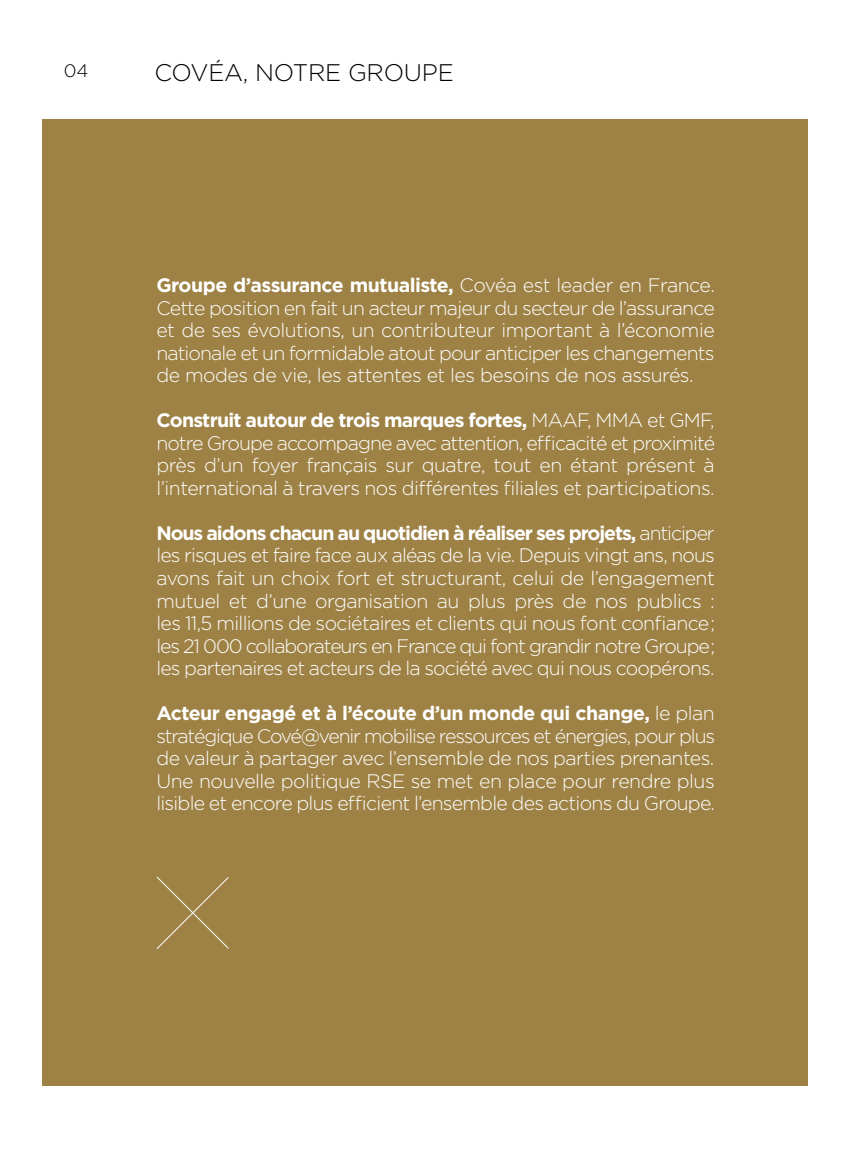
<style>
.page{position:relative;width:851px;height:1149px;background:#fff}
.page>*{position:absolute;margin:0;border:0;box-sizing:border-box;transform-origin:0 0}
.t1{font:300 24px "Gotham";letter-spacing:-.01em;color:#000}
.t2{font:300 19.5px/22.5px "Gotham";letter-spacing:-.04em;color:#fff;text-align:justify}
.t3{font:300 18px "Gotham";color:#000}
.s1{font-weight:700}
</style>
<div class="page">
<div style="left:43px;top:119px;width:765px;height:965px;background:#9e8245"></div>
<svg style="left:156px;top:876px;width:73px;height:73px"></svg>
<p class="t3" style="left:64px;top:59px;width:26px">04</p>
<h2 class="t1" style="left:154px;top:57px;width:301px">COVÉA, NOTRE GROUPE</h2>
<p class="t2" style="left:156px;top:273px;width:560px"><span class="s1">Groupe d’assurance mutualiste,</span> Covéa est leader en France.<br>Cette position en fait un acteur majeur du secteur de l’assurance et de ses évolutions, un contributeur important à l’économie nationale et un formidable atout pour anticiper les changements de modes de vie, les attentes et les besoins de nos assurés.</p>
<p class="t2" style="left:156px;top:408px;width:560px"><span class="s1">Construit autour de trois marques fortes,</span> MAAF, MMA et GMF, notre Groupe accompagne avec attention, efficacité et proximité près d’un foyer français sur quatre, tout en étant présent à l’international à travers nos différentes filiales et participations.</p>
<p class="t2" style="left:156px;top:521px;width:560px"><span class="s1">Nous aidons chacun au quotidien à réaliser ses projets,</span> anticiper les risques et faire face aux aléas de la vie. Depuis vingt ans, nous avons fait un choix fort et structurant, celui de l’engagement mutuel et d’une organisation au plus près de nos publics : les 11,5 millions de sociétaires et clients qui nous font confiance ; les 21 000 collaborateurs en France qui font grandir notre Groupe ; les partenaires et acteurs de la société avec qui nous coopérons.</p>
<p class="t2" style="left:156px;top:701px;width:560px"><span class="s1">Acteur engagé et à l’écoute d’un monde qui change,</span> le plan stratégique Cové@venir mobilise ressources et énergies, pour plus de valeur à partager avec l’ensemble de nos parties prenantes.<br>Une nouvelle politique RSE se met en place pour rendre plus lisible et encore plus efficient l’ensemble des actions du Groupe.</p>
</div>
